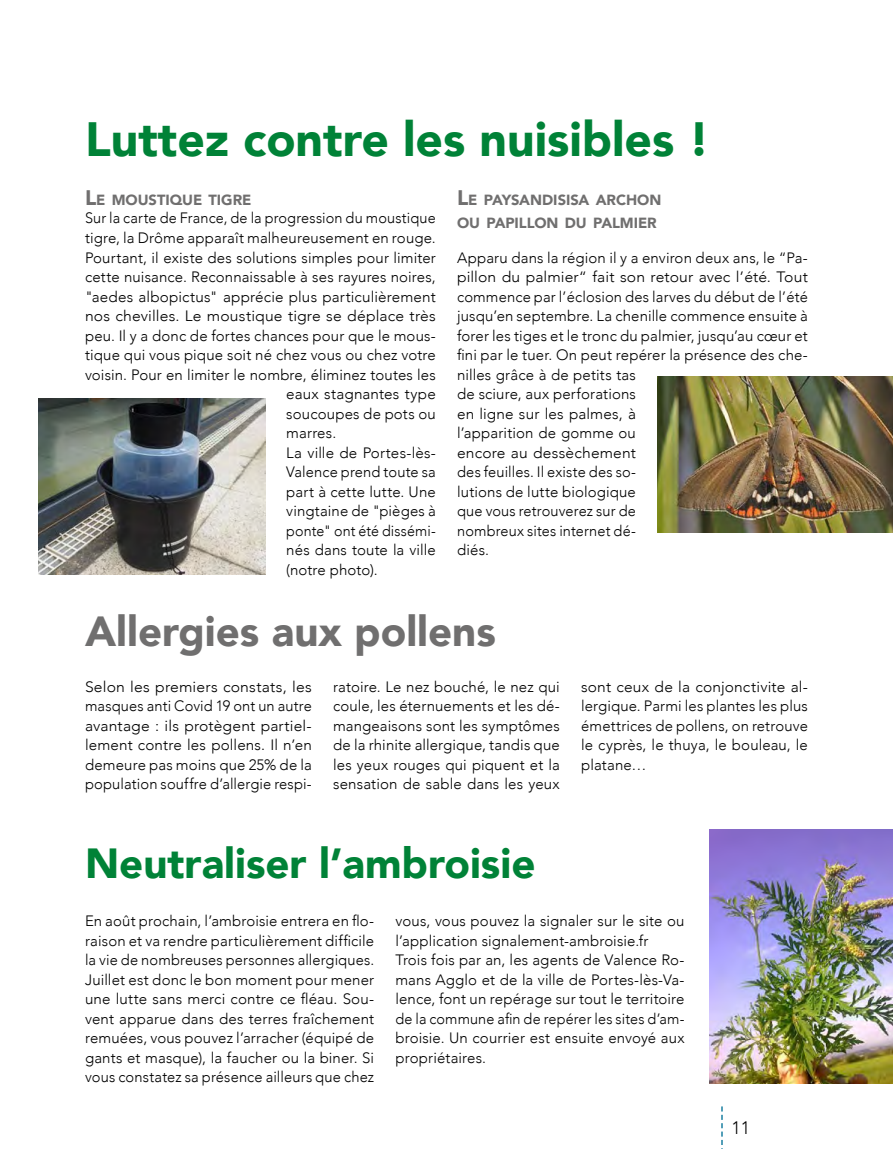
<style>
.page{position:relative;width:893px;height:1149px;background:#fff}
.page>*{position:absolute;margin:0;border:0;box-sizing:border-box;transform-origin:0 0}
.t1{font:900 48px "Avenir";color:#008237}
.t2{font:900 42px "Avenir";color:#008237}
.t3{font:900 42px "Avenir";color:#706f6f}
.t4{font:300 18px "Avenir";color:#000}
.t5{font:300 15px/19.5px "Avenir";letter-spacing:.01em;color:#000;text-align:justify}
.t6{font:300 15px/19.5px "Avenir";letter-spacing:.01em;color:#000;text-align:justify;scale:1.05 1}
.t7{font:300 15px "Avenir";letter-spacing:.01em;color:#000;scale:.95 1}
.t8{font:900 14.7px/22.5px "Avenir";letter-spacing:-.005em;color:#706f6f}
.s1{font-size:21px}
</style>
<div class="page">
<img style="left:38px;top:399px;width:227px;height:175px">
<img style="left:657px;top:376px;width:236px;height:156px">
<img style="left:709px;top:829px;width:184px;height:254px">
<svg style="left:721px;top:1106px;width:2px;height:39px"></svg>
<h1 class="t1" style="left:85px;top:98px;width:626px">Luttez contre les nuisibles !</h1>
<p class="t8" style="left:85px;top:189px;width:168px"><span class="s1">L</span>E MOUSTIQUE TIGRE</p>
<p class="t5" style="left:85px;top:208px;width:352px">Sur la carte de France, de la progression du moustique</p>
<p class="t5" style="left:85px;top:228px;width:352px">tigre, la Drôme apparaît malheureusement en rouge.</p>
<p class="t5" style="left:85px;top:247px;width:352px">Pourtant, il existe des solutions simples pour limiter</p>
<p class="t5" style="left:85px;top:267px;width:352px">cette nuisance. Reconnaissable à ses rayures noires,</p>
<p class="t5" style="left:85px;top:286px;width:352px">"aedes albopictus" apprécie plus particulièrement</p>
<p class="t6" style="left:85px;top:306px;width:336px">nos chevilles. Le moustique tigre se déplace très</p>
<p class="t5" style="left:85px;top:325px;width:352px">peu. Il y a donc de fortes chances pour que le mous-</p>
<p class="t5" style="left:85px;top:345px;width:352px">tique qui vous pique soit né chez vous ou chez votre</p>
<p class="t5" style="left:85px;top:364px;width:352px">voisin. Pour en limiter le nombre, éliminez toutes les</p>
<p class="t5" style="left:286px;top:384px;width:151px">eaux stagnantes type</p>
<p class="t5" style="left:286px;top:403px;width:151px">soucoupes de pots ou</p>
<p class="t5" style="left:286px;top:423px;width:51px">marres.</p>
<p class="t5" style="left:286px;top:442px;width:151px">La ville de Portes-lès-</p>
<p class="t5" style="left:286px;top:462px;width:151px">Valence prend toute sa</p>
<p class="t5" style="left:286px;top:481px;width:151px">part à cette lutte. Une</p>
<p class="t5" style="left:286px;top:501px;width:151px">vingtaine de "pièges à</p>
<p class="t7" style="left:286px;top:521px;width:159px">ponte" ont été dissémi-</p>
<p class="t5" style="left:286px;top:540px;width:151px">nés dans toute la ville</p>
<p class="t5" style="left:286px;top:559px;width:93px">(notre photo).</p>
<p class="t8" style="left:457px;top:189px;width:206px"><span class="s1">L</span>E PAYSANDISISA ARCHON<br>OU PAPILLON DU PALMIER</p>
<p class="t5" style="left:457px;top:247px;width:352px;text-align:left">Apparu dans la région il y a environ deux ans, le “Pa&shy;pillon du palmier“ fait son retour avec l’été. Tout commence par l’éclosion des larves du début de l’été jusqu’en septembre. La chenille commence ensuite à forer les tiges et le tronc du palmier, jusqu’au cœur et fini par le tuer. On peut repérer la présence des che&shy;nilles grâce à de petits tas<br>de sciure, aux perforations<br>en ligne sur les palmes, à<br>l’apparition de gomme ou<br>encore au dessèchement<br>des feuilles. Il existe des so-<br>lutions de lutte biologique<br>que vous retrouverez sur de<br>nombreux sites internet dé-<br>diés.</p>
<h2 class="t3" style="left:85px;top:595px;width:412px">Allergies aux pollens</h2>
<p class="t6" style="left:85px;top:676px;width:218px">Selon les premiers constats, les masques anti Covid 19 ont un autre avantage : ils protègent partiel&shy;lement contre les pollens. Il n’en demeure pas moins que 25% de la population souffre d’allergie respi-</p>
<p class="t5" style="left:333px;top:676px;width:228px">ratoire. Le nez bouché, le nez qui coule, les éternuements et les dé&shy;mangeaisons sont les symptômes de la rhinite allergique, tandis que les yeux rouges qui piquent et la sensation de sable dans les yeux</p>
<p class="t5" style="left:581px;top:676px;width:228px">sont ceux de la conjonctivite al&shy;lergique. Parmi les plantes les plus émettrices de pollens, on retrouve le cyprès, le thuya, le bouleau, le platane…</p>
<h2 class="t2" style="left:85px;top:827px;width:452px">Neutraliser l’ambroisie</h2>
<p class="t5" style="left:85px;top:910px;width:291px">En août prochain, l’ambroisie entrera en flo&shy;raison et va rendre particulièrement difficile la vie de nombreuses personnes allergiques.<br>Juillet est donc le bon moment pour mener une lutte sans merci contre ce fléau. Sou&shy;vent apparue dans des terres fraîchement remuées, vous pouvez l’arracher (équipé de gants et masque), la faucher ou la biner. Si vous constatez sa présence ailleurs que chez</p>
<p class="t5" style="left:395px;top:910px;width:291px;text-align:left">vous, vous pouvez la signaler sur le site ou l’application signalement-ambroisie.fr<br>Trois fois par an, les agents de Valence Ro&shy;mans Agglo et de la ville de Portes-lès-Va&shy;lence, font un repérage sur tout le territoire de la commune afin de repérer les sites d’am&shy;broisie. Un courrier est ensuite envoyé aux propriétaires.</p>
<p class="t4" style="left:731px;top:1116px;width:20px">11</p>
</div>
